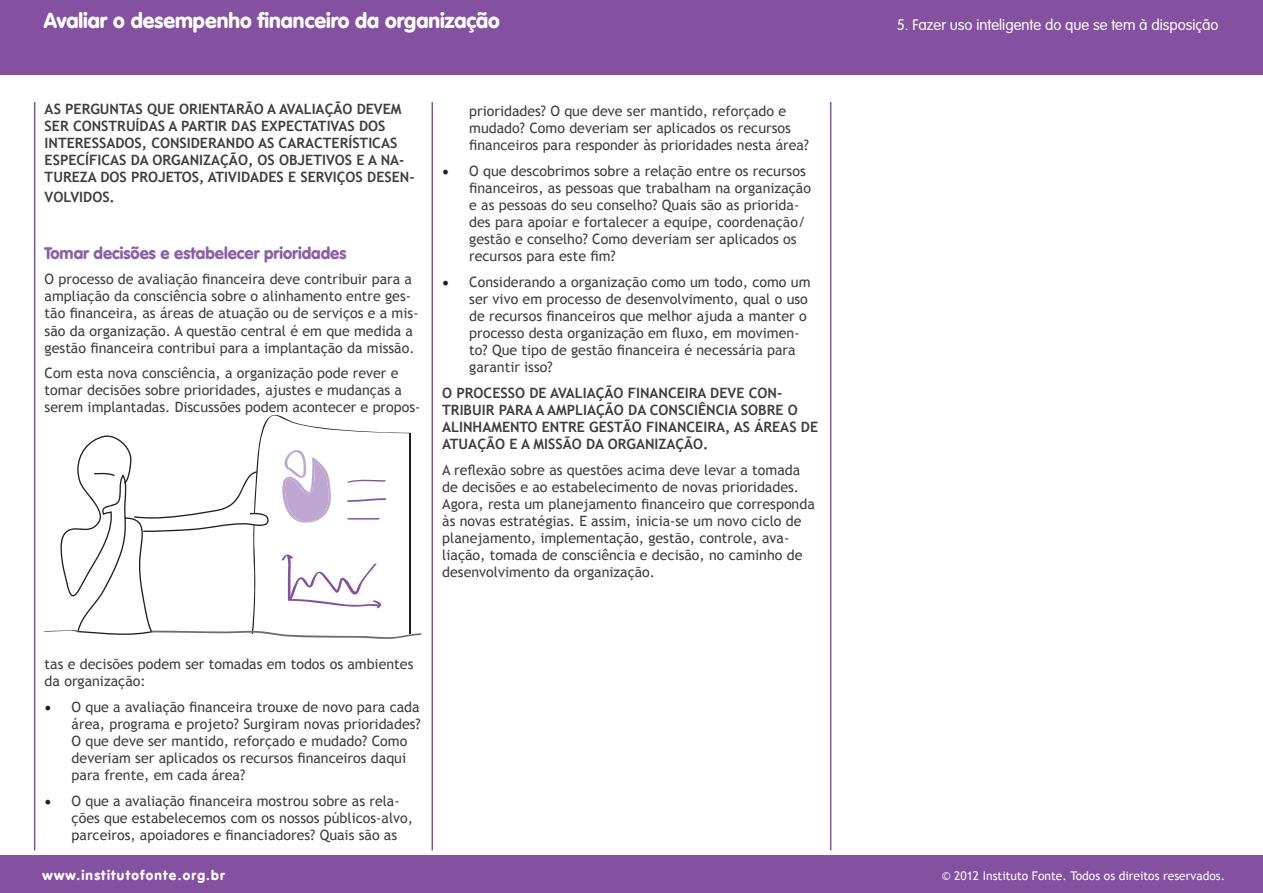
<style>
.page{position:relative;width:1263px;height:893px;background:#fff}
.page>*{position:absolute;margin:0;border:0;box-sizing:border-box;transform-origin:0 0}
.t1{font:900 21px "VAG Rounded";color:#fff}
.t2{font:900 16.5px "VAG Rounded";color:#8c5fa8}
.t3{font:300 15px "VAG Rounded";color:#fff}
.t4{font:14.25px/17.1px "Trebuchet MS";color:#3e3e3f}
.t5{font:700 14.25px/17.1px "Trebuchet MS";color:#3e3e3f}
.t6{font:900 13.5px "VAG Rounded";letter-spacing:.09em;color:#fff}
.t7{font:12px "Trebuchet MS";color:#fff}
.s1{font-family:"Minion Pro";font-size:18px;color:#231f20}
</style>
<div class="page">
<div style="left:0;top:0;width:1263px;height:74px;background:#8351a0"></div>
<div style="left:0;top:856px;width:1263px;height:37px;background:#8351a0"></div>
<hr style="left:34px;top:102px;width:1px;height:748px;background:#8351a0">
<hr style="left:431px;top:102px;width:2px;height:748px;background:#8351a0">
<hr style="left:830px;top:102px;width:1px;height:748px;background:#8351a0">
<svg style="left:43px;top:414px;width:379px;height:225px"></svg>
<p class="t1" style="left:44px;top:8px;width:457px">Avaliar o desempenho financeiro da organização</p>
<p class="t3" style="left:897px;top:16px;width:323px">5. Fazer uso inteligente do que se tem à disposição</p>
<p class="t5" style="left:45px;top:100px;width:371px">AS PERGUNTAS QUE ORIENTARÃO A AVALIAÇÃO DEVEM SER CONSTRUÍDAS A PARTIR DAS EXPECTATIVAS DOS INTERESSADOS, CONSIDERANDO AS CARACTERÍSTICAS ESPECÍFICAS DA ORGANIZAÇÃO, OS OBJETIVOS E A NA-TUREZA DOS PROJETOS, ATIVIDADES E SERVIÇOS DESEN-</p>
<p class="t5" style="left:45px;top:188px;width:72px">VOLVIDOS.</p>
<p class="t2" style="left:45px;top:243px;width:303px">Tomar decisões e estabelecer prioridades</p>
<p class="t4" style="left:45px;top:271px;width:375px">O processo de avaliação financeira deve contribuir para a ampliação da consciência sobre o alinhamento entre ges&shy;tão financeira, as áreas de atuação ou de serviços e a mis&shy;são da organização. A questão central é em que medida a gestão financeira contribui para a implantação da missão.</p>
<p class="t4" style="left:45px;top:365px;width:377px">Com esta nova consciência, a organização pode rever e tomar decisões sobre prioridades, ajustes e mudanças a serem implantadas. Discussões podem acontecer e propos-</p>
<p class="t4" style="left:469px;top:102px;width:341px">prioridades? O que deve ser mantido, reforçado e mudado? Como deveriam ser aplicados os recursos financeiros para responder às prioridades nesta área?</p>
<p class="t4" style="left:469px;top:162px;width:343px;text-indent:-27px"><span class="s1">•</span> O que descobrimos sobre a relação entre os recursos financeiros, as pessoas que trabalham na organização e as pessoas do seu conselho? Quais são as priorida&shy;des para apoiar e fortalecer a equipe, coordenação/ gestão e conselho? Como deveriam ser aplicados os recursos para este fim?</p>
<p class="t4" style="left:469px;top:273px;width:343px;text-indent:-27px"><span class="s1">•</span> Considerando a organização como um todo, como um ser vivo em processo de desenvolvimento, qual o uso de recursos financeiros que melhor ajuda a manter o processo desta organização em fluxo, em movimen&shy;to? Que tipo de gestão financeira é necessária para garantir isso?</p>
<p class="t5" style="left:442px;top:384px;width:377px">O PROCESSO DE AVALIAÇÃO FINANCEIRA DEVE CON-TRIBUIR PARA A AMPLIAÇÃO DA CONSCIÊNCIA SOBRE O ALINHAMENTO ENTRE GESTÃO FINANCEIRA, AS ÁREAS DE ATUAÇÃO E A MISSÃO DA ORGANIZAÇÃO.</p>
<p class="t4" style="left:442px;top:461px;width:374px">A reflexão sobre as questões acima deve levar a tomada de decisões e ao estabelecimento de novas prioridades.<br>Agora, resta um planejamento financeiro que corresponda às novas estratégias. E assim, inicia-se um novo ciclo de planejamento, implementação, gestão, controle, ava&shy;liação, tomada de consciência e decisão, no caminho de desenvolvimento da organização.</p>
<p class="t4" style="left:45px;top:656px;width:370px">tas e decisões podem ser tomadas em todos os ambientes da organização:</p>
<p class="t4" style="left:72px;top:698px;width:351px;text-indent:-27px"><span class="s1">•</span> O que a avaliação financeira trouxe de novo para cada área, programa e projeto? Surgiram novas prioridades?<br>O que deve ser mantido, reforçado e mudado? Como deveriam ser aplicados os recursos financeiros daqui para frente, em cada área?</p>
<p class="t4" style="left:72px;top:792px;width:343px;text-indent:-27px"><span class="s1">•</span> O que a avaliação financeira mostrou sobre as rela&shy;ções que estabelecemos com os nossos públicos-alvo, parceiros, apoiadores e financiadores? Quais são as</p>
<p class="t6" style="left:43px;top:867px;width:184px">www.institutofonte.org.br</p>
<p class="t7" style="left:942px;top:869px;width:285px">© 2012 Instituto Fonte. Todos os direitos reservados.</p>
</div>
